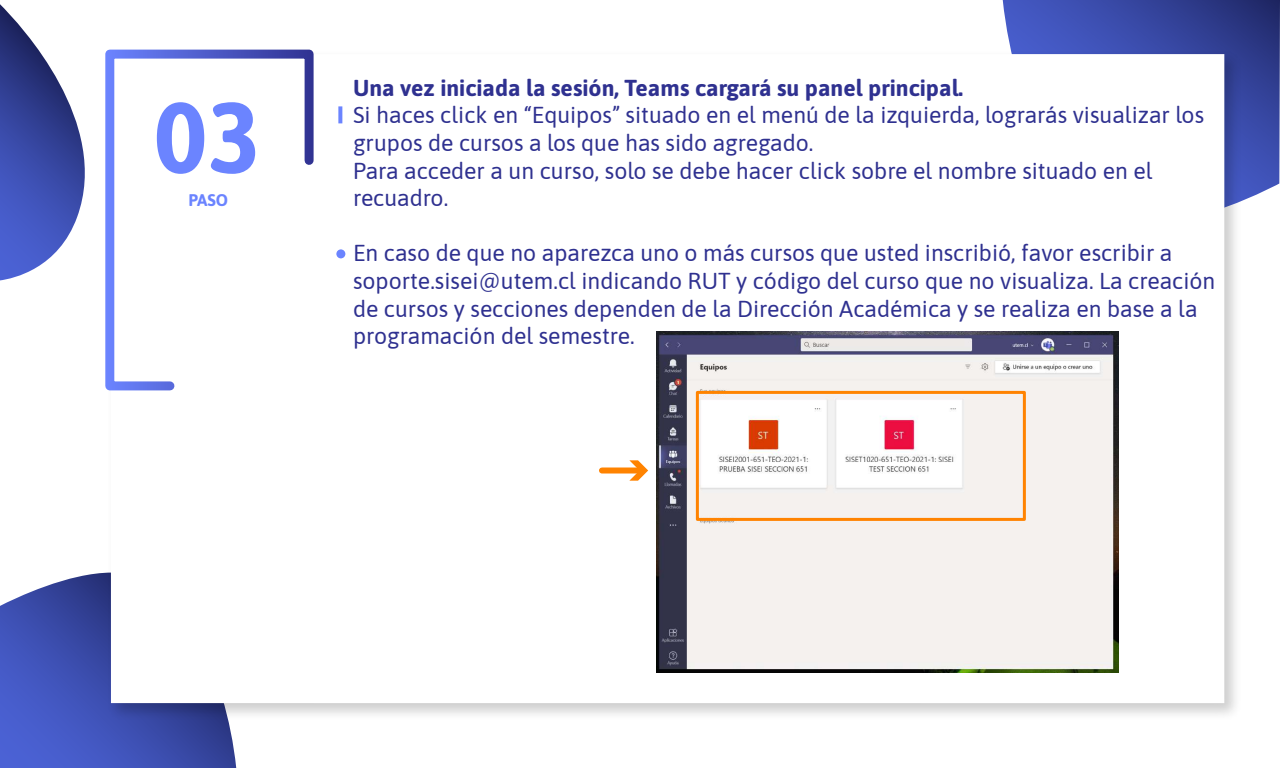
<style>
.page{position:relative;width:1280px;height:768px;background:#fff}
.page>*{position:absolute;margin:0;border:0;box-sizing:border-box;transform-origin:0 0}
.t1{font:700 100px "Asap";color:#6b84ff}
.t2{font:23px/27.6px "Asap";color:#2f3190}
.t3{font:700 23px "Asap";color:#2f3190}
.t4{font:700 16.8px "Asap";color:#6b84ff}
</style>
<div class="page">
<svg style="left:1003px;top:0;width:277px;height:199px;background:#3c4ba3"></svg>
<svg style="left:0;top:573px;width:236px;height:195px;background:#495ab8"></svg>
<img style="left:102px;top:45px;width:1144px;height:680px">
<div style="left:111px;top:54px;width:1113px;height:649px;background:#fff"></div>
<svg style="left:0;top:4px;width:85px;height:276px"></svg>
<svg style="left:102px;top:45px;width:216px;height:350px"></svg>
<div style="left:602px;top:468px;width:39px;height:6px;background:#ff8300"></div>
<svg style="left:629px;top:460px;width:19px;height:21px"></svg>
<div style="left:336px;top:249px;width:9px;height:9px;background:#6b84ff;border-radius:50%"></div>
<svg style="left:338px;top:106px;width:4px;height:17px"></svg>
<img style="left:657px;top:331px;width:461px;height:341px">
<div style="left:696px;top:391px;width:330px;height:130px;border:3px solid #ff8300"></div>
<h1 class="t1" style="left:154px;top:68px;width:108px">03</h1>
<p class="t4" style="left:188px;top:189px;width:41px">PASO</p>
<p class="t3" style="left:353px;top:71px;width:612px">Una vez iniciada la sesión, Teams cargará su panel principal.</p>
<p class="t2" style="left:353px;top:100px;width:853px">Si haces click en “Equipos” situado en el menú de la izquierda, lograrás visualizar los grupos de cursos a los que has sido agregado.<br>Para acceder a un curso, solo se debe hacer click sobre el nombre situado en el recuadro.</p>
<p class="t2" style="left:353px;top:238px;width:864px">En caso de que no aparezca uno o más cursos que usted inscribió, favor escribir a soporte.sisei@utem.cl indicando RUT y código del curso que no visualiza. La creación de cursos y secciones dependen de la Dirección Académica y se realiza en base a la programación del semestre.</p>
</div>
